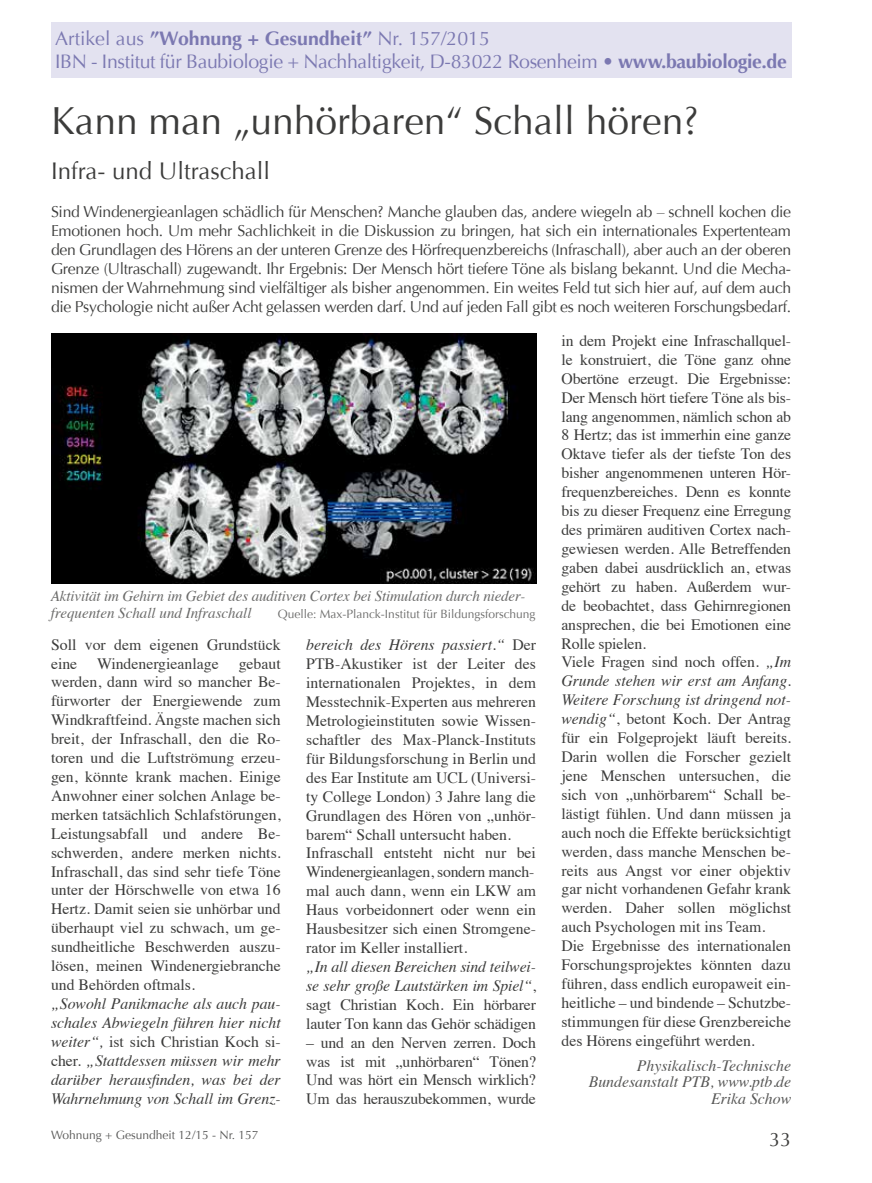
<style>
.page{position:relative;width:872px;height:1183px;background:#fff}
.page>*{position:absolute;margin:0;border:0;box-sizing:border-box;transform-origin:0 0}
.t1{font:39px "Optima";color:#3c3c3b}
.t2{font:24px "Optima";color:#3c3c3b}
.t3{font:19.5px/23.4px "Optima";letter-spacing:-.02em;color:#7b78b1}
.t4{font:19.5px "Optima";color:#3c3c3b}
.t5{font:15.75px/18.9px "Times";color:#3c3c3b}
.t6{font:15.75px/18.9px "Optima";letter-spacing:-.02em;color:#3c3c3b;text-align:justify}
.t7{font:italic 15.75px/18.9px "Times";letter-spacing:-.01em;color:#3c3c3b;text-align:justify}
.t8{font:italic 15.75px/16.5px "Times";color:#575756;text-align:right}
.t9{font:italic 15px/16.5px "Times";letter-spacing:-.01em;color:#6b6b6a}
.t10{font:12px "Optima";color:#6b6b6a}
.t11{font:12px "Optima";color:#575756}
.s1{font-weight:700}
.s2{font-style:normal}
.s3{font-style:italic}
</style>
<div class="page">
<img style="left:51px;top:333px;width:485px;height:250px">
<div style="left:51px;top:22px;width:740px;height:56px;background:#e3e2f0"></div>
<p class="t3" style="left:55px;top:26px;width:733px">Artikel aus <span class="s1">”Wohnung + Gesundheit”</span> Nr. 157/2015<br>IBN - Institut für Baubiologie + Nachhaltigkeit, D-83022 Rosenheim • <span class="s1">www.baubiologie.de</span></p>
<h1 class="t1" style="left:51px;top:99px;width:649px">Kann man „unhörbaren“ Schall hören?</h1>
<h2 class="t2" style="left:51px;top:157px;width:221px">Infra- und Ultraschall</h2>
<p class="t6" style="left:51px;top:203px;width:741px">Sind Windenergieanlagen schädlich für Menschen? Manche glauben das, andere wiegeln ab – schnell kochen die Emotionen hoch. Um mehr Sachlichkeit in die Diskussion zu bringen, hat sich ein internationales Expertenteam den Grundlagen des Hörens an der unteren Grenze des Hörfrequenzbereichs (Infraschall), aber auch an der oberen Grenze (Ultraschall) zugewandt. Ihr Ergebnis: Der Mensch hört tiefere Töne als bislang bekannt. Und die Mecha&shy;nismen der Wahrnehmung sind vielfältiger als bisher angenommen. Ein weites Feld tut sich hier auf, auf dem auch die Psychologie nicht außer Acht gelassen werden darf. Und auf jeden Fall gibt es noch weiteren Forschungsbedarf.</p>
<p class="t9" style="left:51px;top:587px;width:476px">Aktivität im Gehirn im Gebiet des auditiven Cortex bei Stimulation durch nieder&shy;frequenten Schall und Infraschall</p>
<p class="t10" style="left:278px;top:606px;width:259px">Quelle: Max-Planck-Institut für Bildungsforschung</p>
<p class="t5" style="left:51px;top:633px;width:231px">Soll vor dem eigenen Grundstück eine</p>
<p class="t5" style="left:97px;top:652px;width:123px">Windenergieanlage</p>
<p class="t5" style="left:51px;top:652px;width:231px;text-align:justify;text-indent:188px">gebaut werden, dann wird so mancher Be&shy;fürworter der Energiewende zum Windkraftfeind. Ängste machen sich breit, der Infraschall, den die Ro&shy;toren und die Luftströmung erzeu&shy;gen, könnte krank machen. Einige Anwohner einer solchen Anlage be&shy;merken tatsächlich Schlafstörungen, Leistungsabfall und andere Be&shy;schwerden, andere merken nichts.<br>Infraschall, das sind sehr tiefe Töne unter der Hörschwelle von etwa 16<br>Hertz. Damit seien sie unhörbar und überhaupt viel zu schwach, um ge&shy;sundheitliche Beschwerden auszu&shy;lösen, meinen Windenergiebranche und Behörden oftmals.</p>
<p class="t7" style="left:51px;top:992px;width:231px">„Sowohl Panikmache als auch pau&shy;schales Abwiegeln führen hier nicht weiter“, <span class="s2">ist sich Christian Koch si&shy;cher.</span> „Stattdessen müssen wir mehr darüber herausfinden, was bei der Wahrnehmung von Schall im Grenz-</p>
<p class="t11" style="left:51px;top:1127px;width:209px">Wohnung + Gesundheit 12/15 - Nr. 157</p>
<p class="t5" style="left:306px;top:634px;width:231px"><span class="s3">bereich des Hörens passiert.“</span> Der PTB-Akustiker ist der Leiter des internationalen Projektes, in dem Messtechnik-Experten aus mehreren Metrologieinstituten sowie Wissen&shy;schaftler des Max-Planck-Instituts für Bildungsforschung in Berlin und des Ear Institute am UCL (Universi&shy;ty College London) 3 Jahre lang die Grundlagen des Hören von „unhör&shy;barem“ Schall untersucht haben.<br>Infraschall entsteht nicht nur bei Windenergieanlagen, sondern manch&shy;mal auch dann, wenn ein LKW am Haus vorbeidonnert oder wenn ein Hausbesitzer sich einen Stromgene&shy;rator im Keller installiert.</p>
<p class="t7" style="left:306px;top:955px;width:231px">„In all diesen Bereichen sind teilwei&shy;se sehr große Lautstärken im Spiel“<span class="s2">, sagt Christian Koch. Ein hörbarer lauter Ton kann das Gehör schädigen</span></p>
<p class="t5" style="left:306px;top:1031px;width:231px;text-align:justify">– und an den Nerven zerren. Doch was ist mit „unhörbaren“ Tönen?<br>Und was hört ein Mensch wirklich?<br>Um das herauszubekommen, wurde</p>
<p class="t5" style="left:561px;top:330px;width:231px">in dem Projekt eine Infraschallquel&shy;le konstruiert, die Töne ganz ohne Obertöne erzeugt. Die Ergebnisse:<br>Der Mensch hört tiefere Töne als bis&shy;lang angenommen, nämlich schon ab 8 Hertz; das ist immerhin eine ganze Oktave tiefer als der tiefste Ton des bisher angenommenen unteren Hör&shy;frequenzbereiches. Denn es konnte bis zu dieser Frequenz eine Erregung des primären auditiven Cortex nach&shy;gewiesen werden. Alle Betreffenden gaben dabei ausdrücklich an, etwas gehört zu haben. Außerdem wur&shy;de beobachtet, dass Gehirnregionen ansprechen, die bei Emotionen eine Rolle spielen.<br>Viele Fragen sind noch offen. <span class="s3">„Im Grunde stehen wir erst am Anfang.<br>Weitere Forschung ist dringend not&shy;wendig“</span>, betont Koch. Der Antrag für ein Folgeprojekt läuft bereits.<br>Darin wollen die Forscher gezielt jene Menschen untersuchen, die sich von „unhörbarem“ Schall be&shy;lästigt fühlen. Und dann müssen ja auch noch die Effekte berücksichtigt werden, dass manche Menschen be&shy;reits aus Angst vor einer objektiv gar nicht vorhandenen Gefahr krank werden. Daher sollen möglichst auch Psychologen mit ins Team.<br>Die Ergebnisse des internationalen Forschungsprojektes könnten dazu führen, dass endlich europaweit ein&shy;heitliche – und bindende – Schutzbe&shy;stimmungen für diese Grenzbereiche des Hörens eingeführt werden.</p>
<p class="t8" style="left:589px;top:1055px;width:204px">Physikalisch-Technische<br>Bundesanstalt PTB, www.ptb.de<br>Erika Schow</p>
<p class="t4" style="left:769px;top:1127px;width:23px">33</p>
</div>
